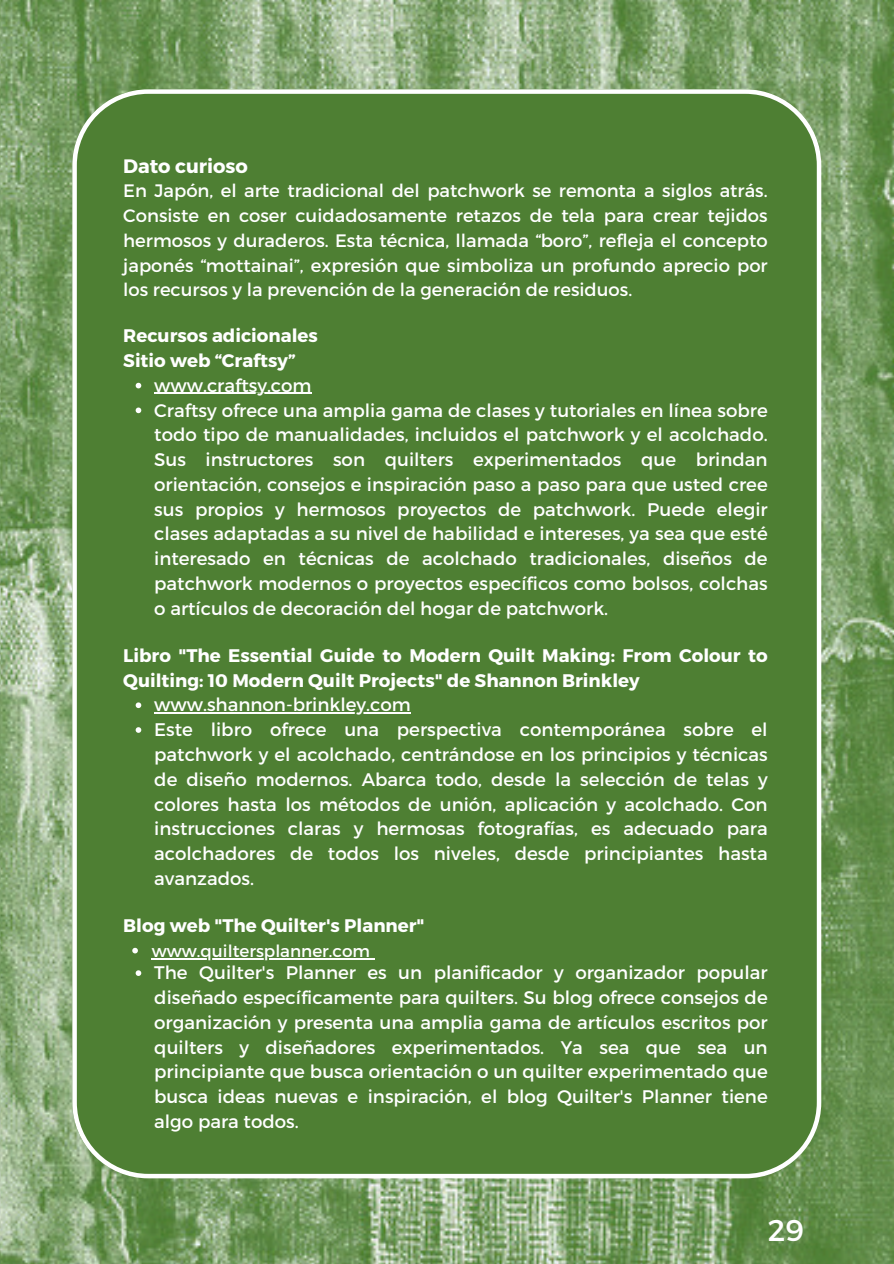
<style>
.page{position:relative;width:894px;height:1264px;background:#fff}
.page>*{position:absolute;margin:0;border:0;box-sizing:border-box;transform-origin:0 0}
.t1{font:30px "Montserrat";color:#fff}
.t2{font:700 19.35px "Montserrat";color:#fff}
.t3{font:18.15px/24.8px "Montserrat";color:#fff;text-align:justify}
.t4{font:700 18.15px/24.8px "Montserrat";color:#fff}
.t5{font:18px/24.8px "Montserrat";color:#fff;text-align:justify}
.t6{font:16.8px "Montserrat";color:#fff}
</style>
<div class="page">
<img style="left:0;top:0;width:893px;height:1263px">
<div style="left:72px;top:89px;width:748px;height:1089px;background:#4e7f33"></div>
<svg style="left:136px;top:383px;width:5px;height:5px"></svg>
<hr style="left:154px;top:393px;width:157px;height:1px;background:#fff">
<svg style="left:136px;top:407px;width:5px;height:6px"></svg>
<svg style="left:136px;top:702px;width:5px;height:6px"></svg>
<hr style="left:154px;top:712px;width:256px;height:1px;background:#fff">
<svg style="left:136px;top:727px;width:5px;height:5px"></svg>
<svg style="left:132px;top:947px;width:6px;height:6px"></svg>
<hr style="left:152px;top:957px;width:218px;height:2px;background:#fff">
<svg style="left:136px;top:970px;width:5px;height:5px"></svg>
<p class="t2" style="left:123px;top:153px;width:126px">Dato curioso</p>
<p class="t5" style="left:123px;top:178px;width:645px">En Japón, el arte tradicional del patchwork se remonta a siglos atrás.<br>Consiste en coser cuidadosamente retazos de tela para crear tejidos hermosos y duraderos. Esta técnica, llamada “boro”, refleja el concepto japonés “mottainai”, expresión que simboliza un profundo aprecio por los recursos y la prevención de la generación de residuos.</p>
<h1 class="t4" style="left:123px;top:322px;width:196px">Recursos adicionales</h1>
<p class="t4" style="left:123px;top:347px;width:174px">Sitio web “Craftsy”</p>
<p class="t3" style="left:154px;top:372px;width:159px">www.craftsy.com</p>
<p class="t3" style="left:154px;top:397px;width:614px">Craftsy ofrece una amplia gama de clases y tutoriales en línea sobre todo tipo de manualidades, incluidos el patchwork y el acolchado.<br>Sus instructores son quilters experimentados que brindan orientación, consejos e inspiración paso a paso para que usted cree sus propios y hermosos proyectos de patchwork. Puede elegir clases adaptadas a su nivel de habilidad e intereses, ya sea que esté interesado en técnicas de acolchado tradicionales, diseños de patchwork modernos o proyectos específicos como bolsos, colchas o artículos de decoración del hogar de patchwork.</p>
<p class="t4" style="left:123px;top:642px;width:645px">Libro "The Essential Guide to Modern Quilt Making: From Colour to<br>Quilting: 10 Modern Quilt Projects" de Shannon Brinkley</p>
<p class="t3" style="left:154px;top:691px;width:258px">www.shannon-brinkley.com</p>
<p class="t3" style="left:154px;top:716px;width:614px">Este libro ofrece una perspectiva contemporánea sobre el patchwork y el acolchado, centrándose en los principios y técnicas de diseño modernos. Abarca todo, desde la selección de telas y colores hasta los métodos de unión, aplicación y acolchado. Con instrucciones claras y hermosas fotografías, es adecuado para acolchadores de todos los niveles, desde principiantes hasta avanzados.</p>
<p class="t4" style="left:123px;top:912px;width:303px">Blog web "The Quilter's Planner"</p>
<p class="t6" style="left:152px;top:939px;width:220px">www.quiltersplanner.com</p>
<p class="t3" style="left:154px;top:959px;width:614px">The Quilter's Planner es un planificador y organizador popular diseñado específicamente para quilters. Su blog ofrece consejos de organización y presenta una amplia gama de artículos escritos por quilters y diseñadores experimentados. Ya sea que sea un principiante que busca orientación o un quilter experimentado que busca ideas nuevas e inspiración, el blog Quilter's Planner tiene algo para todos.</p>
<p class="t1" style="left:767px;top:1210px;width:38px">29</p>
</div>
